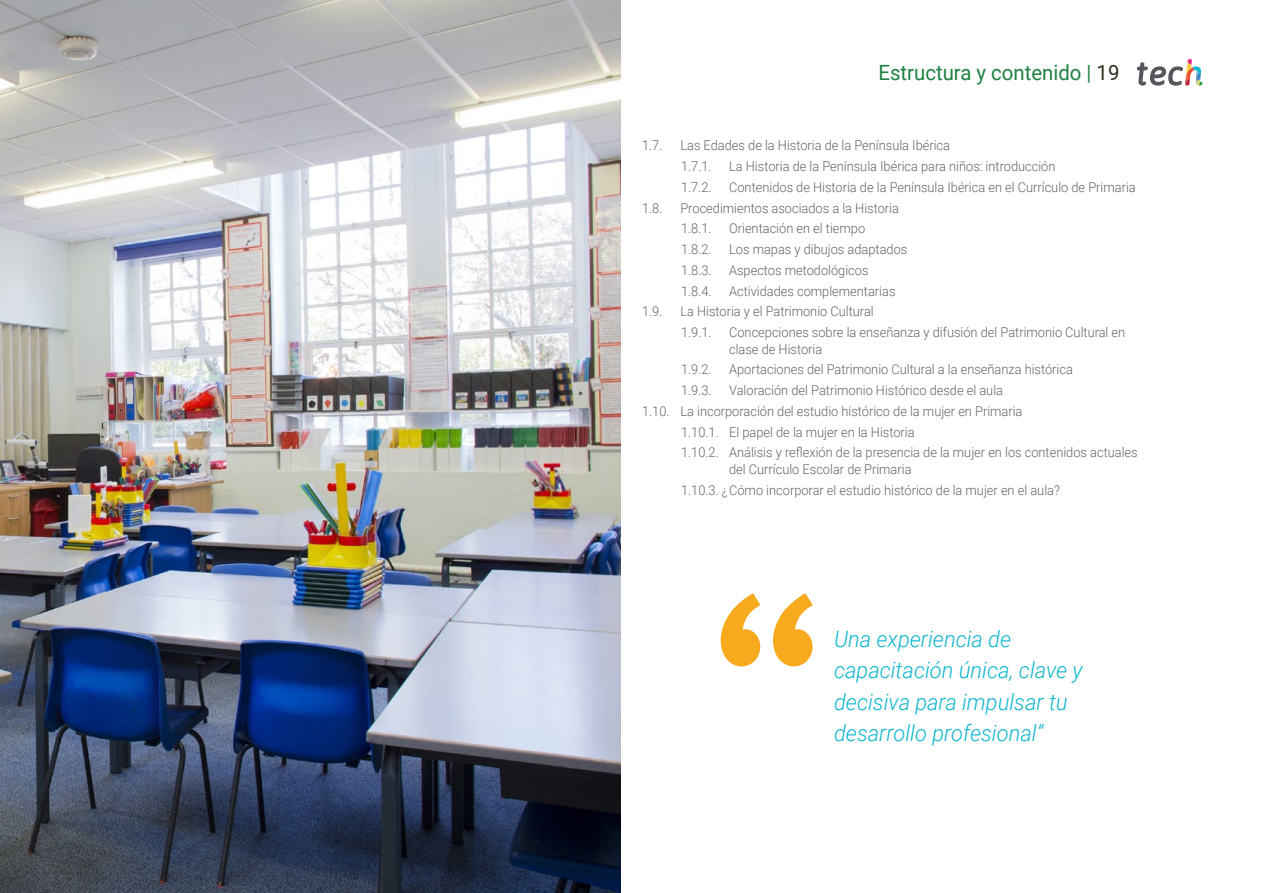
<style>
.page{position:relative;width:1263px;height:893px;background:#fff}
.page>*{position:absolute;margin:0;border:0;box-sizing:border-box;transform-origin:0 0}
.t1{font:italic 300 22.5px/31.5px "Roboto";color:#0fb6cf}
.t2{font:21px "Roboto";color:#1f8142}
.t3{font:300 13.5px/20.7px "Roboto";color:#61646a;scale:.95 1}
.s1{color:#312e20}
</style>
<div class="page">
<svg style="left:721px;top:593px;width:92px;height:73px"></svg>
<img style="left:0;top:0;width:621px;height:893px">
<svg style="left:1137px;top:59px;width:65px;height:27px"></svg>
<h2 class="t2" style="left:878px;top:57px;width:242px">Estructura y contenido | <span class="s1">19</span></h2>
<p class="t3" style="left:642px;top:135px;width:23px">1.7.</p>
<p class="t3" style="left:680px;top:135px;width:285px">Las Edades de la Historia de la Península Ibérica<br>1.7.1.</p>
<p class="t3" style="left:729px;top:156px;width:345px">La Historia de la Península Ibérica para niños: introducción</p>
<p class="t3" style="left:681px;top:176px;width:34px">1.7.2.</p>
<p class="t3" style="left:729px;top:176px;width:429px">Contenidos de Historia de la Península Ibérica en el Currículo de Primaria</p>
<p class="t3" style="left:642px;top:197px;width:23px">1.8.</p>
<p class="t3" style="left:680px;top:197px;width:232px">Procedimientos asociados a la Historia<br>1.8.1.</p>
<p class="t3" style="left:729px;top:218px;width:145px">Orientación en el tiempo</p>
<p class="t3" style="left:681px;top:239px;width:34px">1.8.2.</p>
<p class="t3" style="left:729px;top:239px;width:189px">Los mapas y dibujos adaptados</p>
<p class="t3" style="left:681px;top:259px;width:34px">1.8.3.</p>
<p class="t3" style="left:729px;top:259px;width:148px">Aspectos metodológicos</p>
<p class="t3" style="left:681px;top:280px;width:34px">1.8.4.</p>
<p class="t3" style="left:729px;top:280px;width:177px">Actividades complementarias</p>
<p class="t3" style="left:642px;top:301px;width:23px">1.9.</p>
<p class="t3" style="left:680px;top:301px;width:205px">La Historia y el Patrimonio Cultural<br>1.9.1.</p>
<p class="t3" style="left:729px;top:324px;width:418px;line-height:16.5px">Concepciones sobre la enseñanza y difusión del Patrimonio Cultural en clase de Historia</p>
<p class="t3" style="left:681px;top:359px;width:34px">1.9.2.</p>
<p class="t3" style="left:729px;top:359px;width:363px">Aportaciones del Patrimonio Cultural a la enseñanza histórica</p>
<p class="t3" style="left:681px;top:380px;width:34px">1.9.3.</p>
<p class="t3" style="left:729px;top:380px;width:290px">Valoración del Patrimonio Histórico desde el aula</p>
<p class="t3" style="left:642px;top:400px;width:402px">1.10. La incorporación del estudio histórico de la mujer en Primaria</p>
<p class="t3" style="left:681px;top:421px;width:247px">1.10.1. El papel de la mujer en la Historia</p>
<p class="t3" style="left:681px;top:442px;width:482px">1.10.2. Análisis y reflexión de la presencia de la mujer en los contenidos actuales</p>
<p class="t3" style="left:681px;top:458px;width:400px;text-indent:48px">del Currículo Escolar de Primaria<br>1.10.3. ¿Cómo incorporar el estudio histórico de la mujer en el aula?</p>
<h1 class="t1" style="left:834px;top:622px;width:250px">Una experiencia de capacitación única, clave y decisiva para impulsar tu desarrollo profesional”</h1>
</div>
